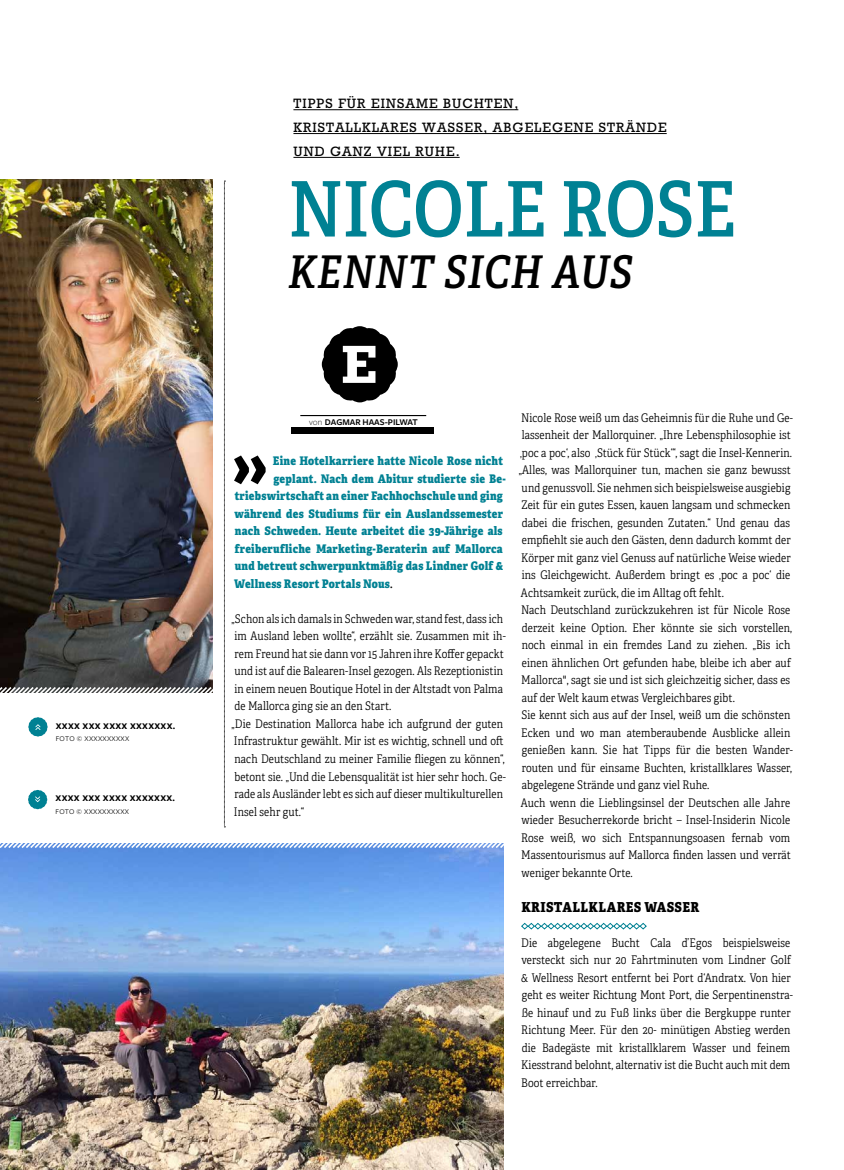
<style>
.page{position:relative;width:844px;height:1170px;background:#fff}
.page>*{position:absolute;margin:0;border:0;box-sizing:border-box;transform-origin:0 0}
.t1{font:76.5px "Adelle Condensed Sb";color:#008193}
.t2{font:700 50.25px "Rockwell";color:#fff}
.t3{font:italic 45px "Adelle Condensed Sb";letter-spacing:.03em;color:#000}
.t4{font:13.75px/23.8px "Rockwell";letter-spacing:.075em;color:#000}
.t5{font:13.75px "Adelle Condensed Eb";letter-spacing:.03em;color:#000}
.t6{font:11.88px/17.5px "Adelle Condensed Lt";letter-spacing:.01em;color:#000}
.t7{font:11.88px "Adelle Condensed Eb";letter-spacing:.02em;color:#008193}
.t8{font:600 9.12px "Freight Sans Pro";color:#000}
.t9{font:700 9px "Freight Sans Pro";letter-spacing:.035em;color:#000}
.t10{font:7.5px "Freight Sans Pro";letter-spacing:.04em;color:#000}
.s1{font-weight:300}
.s2{font-family:"Adelle Condensed Sb";color:#000}
</style>
<div class="page">
<svg style="left:234px;top:455px;width:31px;height:29px"></svg>
<svg style="left:322px;top:326px;width:75px;height:76px"></svg>
<div style="left:291px;top:427px;width:143px;height:7px;background:#000"></div>
<hr style="left:300px;top:415px;width:126px;height:1px;background:#000">
<svg style="left:521px;top:922px;width:125px;height:7px"></svg>
<img style="left:0;top:849px;width:503px;height:320px">
<hr style="left:293px;top:109px;width:225px;height:1px;background:#000">
<hr style="left:293px;top:133px;width:373px;height:1px;background:#000">
<hr style="left:293px;top:157px;width:166px;height:1px;background:#000">
<svg style="left:0;top:843px;width:504px;height:6px"></svg>
<img style="left:0;top:181px;width:225px;height:646px">
<p class="t9" style="left:56px;top:719px;width:121px">XXXX XXX XXXX XXXXXXX.</p>
<p class="t10" style="left:56px;top:733px;width:75px">FOTO © XXXXXXXXXX</p>
<p class="t9" style="left:56px;top:792px;width:121px">XXXX XXX XXXX XXXXXXX.</p>
<p class="t10" style="left:56px;top:806px;width:75px">FOTO © XXXXXXXXXX</p>
<p class="t4" style="left:293px;top:92px;width:374px">TIPPS FÜR EINSAME BUCHTEN,<br>KRISTALLKLARES WASSER, ABGELEGENE STRÄNDE<br>UND GANZ VIEL RUHE.</p>
<h1 class="t1" style="left:288px;top:154px;width:449px">NICOLE ROSE</h1>
<h3 class="t3" style="left:288px;top:239px;width:345px">KENNT SICH AUS</h3>
<h2 class="t2" style="left:341px;top:332px;width:38px">E</h2>
<p class="t8" style="left:309px;top:416px;width:110px"><span class="s1">von</span> DAGMAR HAAS-PILWAT</p>
<p class="t6" style="left:518px;top:408px;width:275px">Nicole Rose weiß um das Geheimnis für die Ruhe und Ge&shy;lassenheit der Mallorquiner. „Ihre Lebensphilosophie ist ‚poc a poc‘, also ‚Stück für Stück‘“, sagt die Insel-Kennerin. „Alles, was Mallorquiner tun, machen sie ganz bewusst und genussvoll. Sie nehmen sich beispielsweise ausgiebig Zeit für ein gutes Essen, kauen langsam und schmecken dabei die frischen, gesunden Zutaten.“ Und genau das empfiehlt sie auch den Gästen, denn dadurch kommt der Körper mit ganz viel Genuss auf natürliche Weise wieder ins Gleichgewicht. Außerdem bringt es ‚poc a poc‘ die Achtsamkeit zurück, die im Alltag oft fehlt.<br>Nach Deutschland zurückzukehren ist für Nicole Rose derzeit keine Option. Eher könnte sie sich vorstellen, noch einmal in ein fremdes Land zu ziehen. „Bis ich einen ähnlichen Ort gefunden habe, bleibe ich aber auf Mallorca", sagt sie und ist sich gleichzeitig sicher, dass es auf der Welt kaum etwas Vergleichbares gibt.<br>Sie kennt sich aus auf der Insel, weiß um die schönsten Ecken und wo man atemberaubende Ausblicke allein genießen kann. Sie hat Tipps für die besten Wander&shy;routen und für einsame Buchten, kristallklares Wasser, abgelegene Strände und ganz viel Ruhe.<br>Auch wenn die Lieblingsinsel der Deutschen alle Jahre wieder Besucherrekorde bricht – Insel-Insiderin Nicole Rose weiß, wo sich Entspannungsoasen fernab vom Massentourismus auf Mallorca finden lassen und verrät weniger bekannte Orte.</p>
<p class="t5" style="left:521px;top:896px;width:179px">KRISTALLKLARES WASSER</p>
<p class="t6" style="left:521px;top:933px;width:273px">Die abgelegene Bucht Cala d’Egos beispielsweise versteckt sich nur 20 Fahrtminuten vom Lindner Golf &amp; Wellness Resort entfernt bei Port d‘Andratx. Von hier geht es weiter Richtung Mont Port, die Serpentinenstra&shy;ße hinauf und zu Fuß links über die Bergkuppe runter Richtung Meer. Für den 20- minütigen Abstieg werden die Badegäste mit kristallklarem Wasser und feinem Kiesstrand belohnt, alternativ ist die Bucht auch mit dem Boot erreichbar.</p>
<p class="t7" style="left:273px;top:452px;width:231px">Eine Hotelkarriere hatte Nicole Rose nicht</p>
<p class="t7" style="left:273px;top:469px;width:234px">geplant. Nach dem Abitur studierte sie Be-</p>
<p class="t7" style="left:235px;top:487px;width:270px">triebswirtschaft an einer Fachhochschule und ging</p>
<p class="t7" style="left:234px;top:504px;width:270px">während des Studiums für ein Auslandssemester</p>
<p class="t7" style="left:235px;top:522px;width:269px">nach Schweden. Heute arbeitet die 39-Jährige als</p>
<p class="t7" style="left:235px;top:539px;width:269px">freiberufliche Marketing-Beraterin auf Mallorca</p>
<p class="t7" style="left:235px;top:557px;width:270px">und betreut schwerpunktmäßig das Lindner Golf &amp;</p>
<p class="t7" style="left:234px;top:574px;width:160px">Wellness Resort Portals Nous<span class="s2">.</span></p>
<p class="t6" style="left:231px;top:609px;width:275px">„Schon als ich damals in Schweden war, stand fest, dass ich im Ausland leben wollte“, erzählt sie. Zusammen mit ih&shy;rem Freund hat sie dann vor 15 Jahren ihre Koffer gepackt und ist auf die Balearen-Insel gezogen. Als Rezeptionistin in einem neuen Boutique Hotel in der Altstadt von Palma de Mallorca ging sie an den Start.<br>„Die Destination Mallorca habe ich aufgrund der guten Infrastruktur gewählt. Mir ist es wichtig, schnell und oft nach Deutschland zu meiner Familie fliegen zu können“, betont sie. „Und die Lebensqualität ist hier sehr hoch. Ge&shy;rade als Ausländer lebt es sich auf dieser multikulturellen Insel sehr gut.“</p>
</div>
